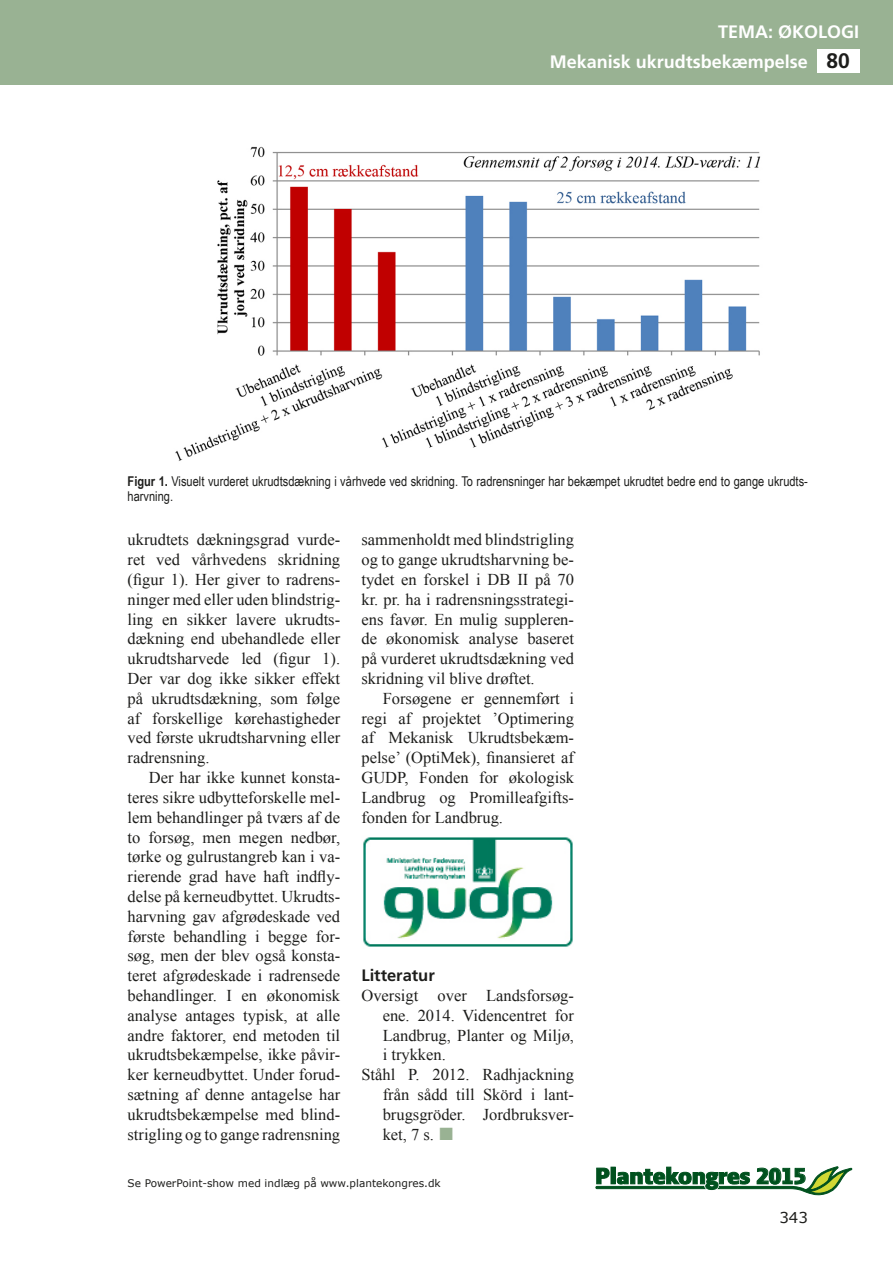
<style>
.page{position:relative;width:893px;height:1263px;background:#fff}
.page>*{position:absolute;margin:0;border:0;box-sizing:border-box;transform-origin:0 0}
.t1{font:800 24.45px "LF Press Sans";color:#00511e}
.t2{font:700 18px "Frutiger";color:#fff}
.t3{font:16.5px/19.8px "Times New Roman";color:#1d1d1b;text-align:justify}
.t4{font:700 16.5px "Frutiger";color:#1d1d1b}
.t5{font:15px "Verdana";color:#1d1d1b}
.t6{font:13.5px/15px "Arial Narrow";color:#1d1d1b}
.t7{font:10.5px "Verdana";color:#1d1d1b}
.s1{font-size:21px;color:#1d1d1b}
.s2{font-weight:700}
.s3{font-size:27px;color:#99b293}
</style>
<div class="page">
<div style="left:0;top:0;width:893px;height:84px;background:#99b293"></div>
<svg style="left:596px;top:1166px;width:256px;height:29px"></svg>
<div style="left:817px;top:49px;width:42px;height:23px;background:#fff"></div>
<img style="left:175px;top:146px;width:586px;height:315px">
<img style="left:363px;top:837px;width:210px;height:110px">
<p class="t2" style="left:718px;top:21px;width:143px">TEMA: ØKOLOGI</p>
<p class="t2" style="left:550px;top:51px;width:301px">Mekanisk ukrudtsbekæmpelse <span class="s1">80</span></p>
<p class="t6" style="left:128px;top:473px;width:682px"><span class="s2">Figur 1.</span> Visuelt vurderet ukrudtsdækning i vårhvede ved skridning. To radrensninger har bekæmpet ukrudtet bedre end to gange ukrudts&shy;harvning.</p>
<p class="t3" style="left:128px;top:530px;width:214px">ukrudtets dækningsgrad vurde&shy;ret ved vårhvedens skridning (figur 1). Her giver to radrens&shy;ninger med eller uden blindstrig&shy;ling en sikker lavere ukrudts&shy;dækning end ubehandlede eller ukrudtsharvede led (figur 1).<br>Der var dog ikke sikker effekt på ukrudtsdækning, som følge af forskellige kørehastigheder ved første ukrudtsharvning eller radrensning.</p>
<p class="t3" style="left:128px;top:767px;width:214px;text-indent:21px">Der har ikke kunnet konsta&shy;teres sikre udbytteforskelle mel&shy;lem behandlinger på tværs af de to forsøg, men megen nedbør, tørke og gulrustangreb kan i va&shy;rierende grad have haft indfly&shy;delse på kerneudbyttet. Ukrudts&shy;harvning gav afgrødeskade ved første behandling i begge for&shy;søg, men der blev også konsta&shy;teret afgrødeskade i radrensede behandlinger. I en økonomisk analyse antages typisk, at alle andre faktorer, end metoden til ukrudtsbekæmpelse, ikke påvir&shy;ker kerneudbyttet. Under forud&shy;sætning af denne antagelse har ukrudtsbekæmpelse med blind&shy;strigling og to gange radrensning</p>
<p class="t3" style="left:361px;top:530px;width:214px">sammenholdt med blindstrigling og to gange ukrudtsharvning be&shy;tydet en forskel i DB II på 70 kr. pr. ha i radrensningsstrategi&shy;ens favør. En mulig suppleren&shy;de økonomisk analyse baseret på vurderet ukrudtsdækning ved skridning vil blive drøftet.</p>
<p class="t3" style="left:361px;top:688px;width:214px;text-indent:21px">Forsøgene er gennemført i regi af projektet ’Optimering af Mekanisk Ukrudtsbekæm&shy;pelse’ (OptiMek), finansieret af GUDP, Fonden for økologisk Landbrug og Promilleafgifts&shy;fonden for Landbrug.</p>
<p class="t4" style="left:361px;top:966px;width:75px">Litteratur</p>
<p class="t3" style="left:361px;top:985px;width:214px">Oversigt over Landsforsøg-</p>
<p class="t3" style="left:383px;top:1005px;width:193px">ene. 2014. Videncentret for</p>
<p class="t3" style="left:383px;top:1025px;width:193px">Landbrug, Planter og Miljø,</p>
<p class="t3" style="left:383px;top:1045px;width:65px">i trykken.</p>
<p class="t3" style="left:361px;top:1064px;width:214px">Ståhl P. 2012. Radhjackning</p>
<p class="t3" style="left:383px;top:1084px;width:193px">från sådd till Skörd i lant-</p>
<p class="t3" style="left:383px;top:1104px;width:193px">brugsgröder. Jordbruksver-</p>
<p class="t3" style="left:383px;top:1124px;width:73px">ket, 7 s. <span class="s3">■</span></p>
<p class="t7" style="left:128px;top:1176px;width:315px">Se PowerPoint-show med indlæg på www.plantekongres.dk</p>
<h1 class="t1" style="left:756px;top:1162px;width:51px">2015</h1>
<p class="t5" style="left:779px;top:1207px;width:30px">343</p>
</div>
